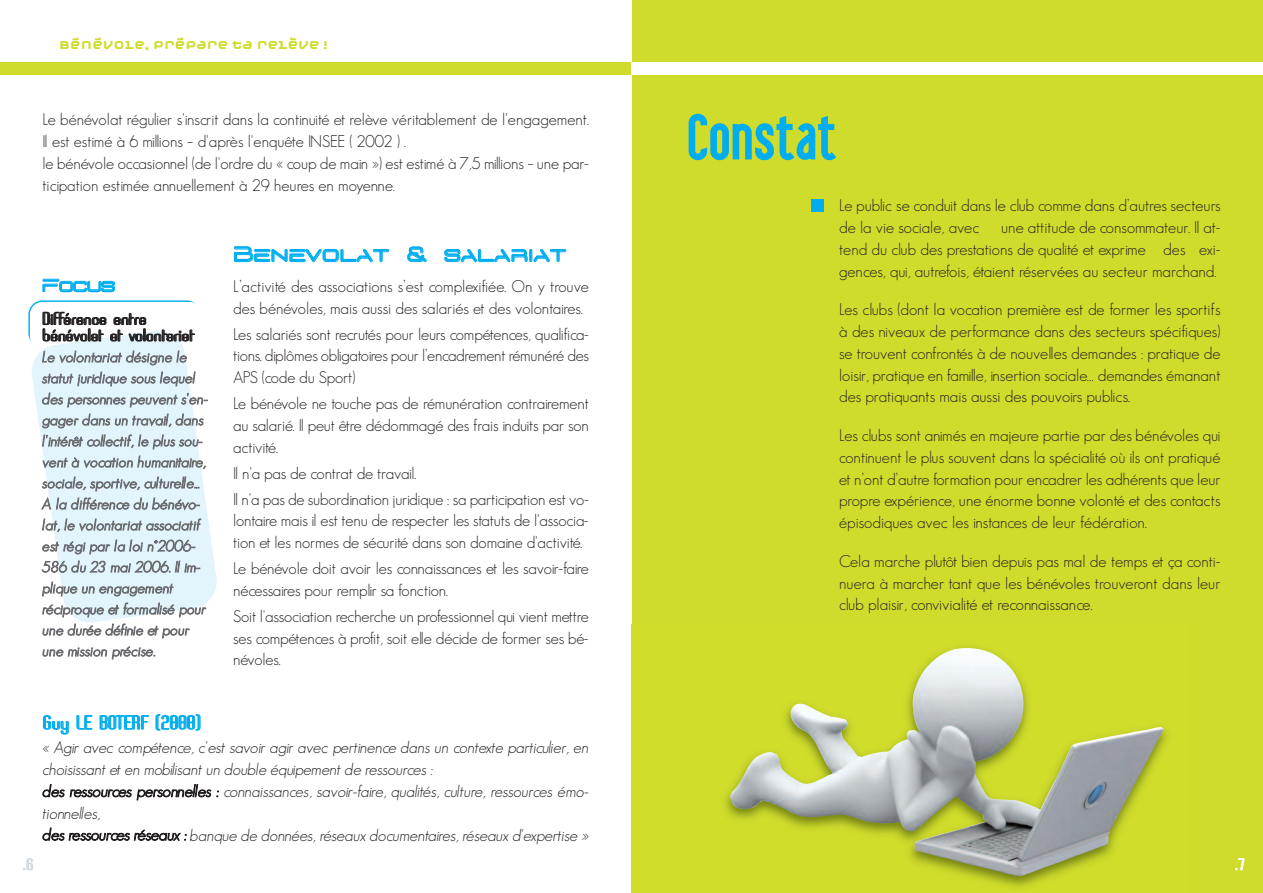
<style>
.page{position:relative;width:1263px;height:893px;background:#fff}
.page>*{position:absolute;margin:0;border:0;box-sizing:border-box;transform-origin:0 0}
.t1{font:60px "Libel Suit";letter-spacing:.05em;color:#00aeef}
.t2{font:21px "D3 Euronism";letter-spacing:.055em;color:#00aeef}
.t3{font:18px "D3 Euronism";letter-spacing:.005em;color:#00aeef}
.t4{font:300 16.5px/21.8px "Geosans";letter-spacing:-.01em;color:#231f20;text-align:justify}
.t5{font:italic 300 16.5px/21.9px "Geosans";letter-spacing:-.01em;color:#231f20}
.t6{font:16.5px "Brassiere";letter-spacing:-.005em;color:#00aeef}
.t7{font:italic 300 15px/21px "Geosans";letter-spacing:.015em;color:#6c6d70}
.t8{font:15px/16.5px "Brassiere";letter-spacing:-.005em;color:#231f20}
.t9{font:13.5px "Brassiere";color:#d5dadf}
.t10{font:13.5px "Brassiere";color:#fff}
.t11{font:700 12px "Moby";color:#cfdc2c}
</style>
<div class="page">
<div style="left:632px;top:0;width:631px;height:893px;background:#cfdc2c"></div>
<div style="left:0;top:62px;width:636px;height:13px;background:#cfdc2c"></div>
<div style="left:631px;top:62px;width:632px;height:13px;background:#fff"></div>
<div style="left:811px;top:199px;width:13px;height:12px;background:#00aeef"></div>
<svg style="left:32px;top:349px;width:185px;height:274px;fill:#e2f4fc"></svg>
<svg style="left:28px;top:300px;width:169px;height:49px"></svg>
<img style="left:631px;top:625px;width:536px;height:268px">
<img style="left:730px;top:647px;width:434px;height:229px">
<p class="t11" style="left:59px;top:37px;width:270px">BÉNÉVOLE, PRÉPARE TA RELÈVE !</p>
<p class="t4" style="left:43px;top:109px;width:548px;text-align:left">Le bénévolat régulier s'inscrit dans la continuité et relève véritablement de l'engagement.<br>Il est estimé à 6 millions – d'après l'enquête INSEE ( 2002 ) .<br>le bénévole occasionnel (de l'ordre du « coup de main ») est estimé à 7,5 millions – une par&shy;ticipation estimée annuellement à 29 heures en moyenne.</p>
<h1 class="t1" style="left:688px;top:105px;width:148px">Constat</h1>
<p class="t3" style="left:42px;top:279px;width:74px">Focus</p>
<p class="t8" style="left:42px;top:311px;width:154px">Différence entre bénévolat et volontariat</p>
<p class="t7" style="left:42px;top:346px;width:167px">Le volontariat désigne le statut juridique sous lequel des personnes peuvent s'en&shy;gager dans un travail, dans l'intérêt collectif, le plus sou&shy;vent à vocation humanitaire, sociale, sportive, culturelle...<br>A la différence du bénévo&shy;lat, le volontariat associatif est régi par la loi n°2006-<br>586 du 23 mai 2006. Il im&shy;plique un engagement réciproque et formalisé pour une durée définie et pour une mission précise.</p>
<p class="t2" style="left:234px;top:246px;width:334px">Benevolat &amp; salariat</p>
<p class="t4" style="left:233px;top:275px;width:357px">L’activité des associations s’est complexifiée. On y trouve des bénévoles, mais aussi des salariés et des volontaires.</p>
<p class="t4" style="left:233px;top:323px;width:357px">Les salariés sont recrutés pour leurs compétences, qualifica&shy;tions. diplômes obligatoires pour l’encadrement rémunéré des APS (code du Sport)</p>
<p class="t4" style="left:233px;top:393px;width:357px">Le bénévole ne touche pas de rémunération contrairement au salarié. Il peut être dédommagé des frais induits par son activité.</p>
<p class="t4" style="left:233px;top:460px;width:357px;line-height:26px">Il n'a pas de contrat de travail.<br>Il n'a pas de subordination juridique : sa participation est vo-</p>
<p class="t4" style="left:233px;top:510px;width:357px">lontaire mais il est tenu de respecter les statuts de l'associa&shy;tion et les normes de sécurité dans son domaine d'activité.</p>
<p class="t4" style="left:233px;top:558px;width:357px">Le bénévole doit avoir les connaissances et les savoir-faire nécessaires pour remplir sa fonction.</p>
<p class="t4" style="left:233px;top:605px;width:357px">Soit l'association recherche un professionnel qui vient mettre ses compétences à profit, soit ele décide de former ses bé&shy;névoles.</p>
<p class="t6" style="left:43px;top:711px;width:160px">Guy LE BOTERF (2000)</p>
<p class="t5" style="left:43px;top:737px;width:548px">« Agir avec compétence, c'est savoir agir avec pertinence dans un contexte particulier, en choisissant et en mobilisant un double équipement de ressources :<br>des ressources personnelles : connaissances, savoir-faire, qualités, culture, ressources émo&shy;tionneles,<br>des ressources réseaux : banque de données, réseaux documentaires, réseaux d'expertise »</p>
<p class="t4" style="left:839px;top:195px;width:383px">Le public se conduit dans le club comme dans d’autres secteurs de la vie sociale, avec</p>
<p class="t4" style="left:839px;top:217px;width:383px;text-indent:162px">une attitude de consommateur. Il at&shy;tend du club des prestations de qualité et exprime des exi&shy;gences, qui, autrefois, étaient réservées au secteur marchand.</p>
<p class="t4" style="left:839px;top:299px;width:383px">Les clubs (dont la vocation première est de former les sportifs à des niveaux de performance dans des secteurs spécifiques) se trouvent confrontés à de nouvelles demandes : pratique de loisir, pratique en famille, insertion sociale… demandes émanant des pratiquants mais aussi des pouvoirs publics.</p>
<p class="t4" style="left:839px;top:425px;width:383px">Les clubs sont animés en majeure partie par des bénévoles qui continuent le plus souvent dans la spécialité où ils ont pratiqué et n’ont d’autre formation pour encadrer les adhérents que leur propre expérience, une énorme bonne volonté et des contacts épisodiques avec les instances de leur fédération.</p>
<p class="t4" style="left:839px;top:550px;width:383px">Cela marche plutôt bien depuis pas mal de temps et ça conti&shy;nuera à marcher tant que les bénévoles trouveront dans leur club plaisir, convivialité et reconnaissance.</p>
<p class="t9" style="left:23px;top:855px;width:12px">.6</p>
<p class="t10" style="left:1235px;top:855px;width:11px">.7</p>
</div>
